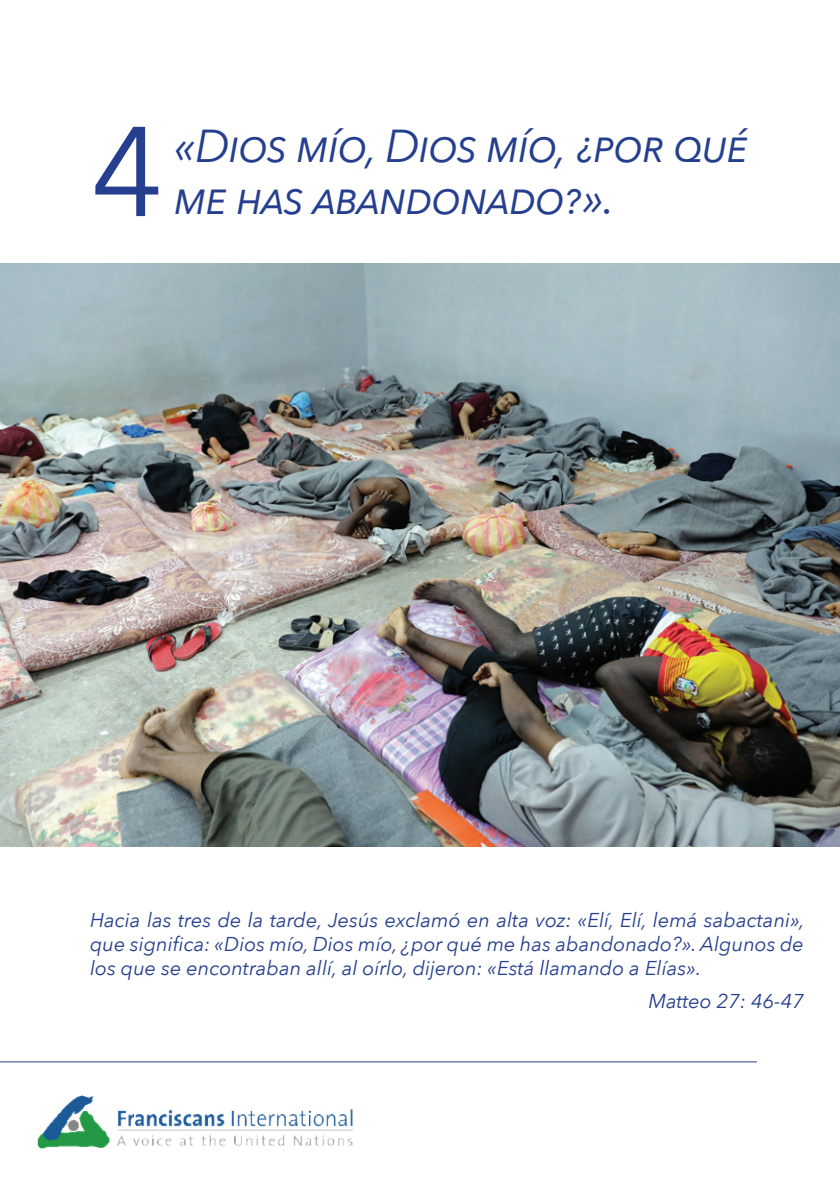
<style>
.page{position:relative;width:840px;height:1191px;background:#fff}
.page>*{position:absolute;margin:0;border:0;box-sizing:border-box;transform-origin:0 0}
.t1{font:126px "Avenir Next";color:#253f8e}
.t2{font:italic 46px "Avenir Next";letter-spacing:-.03em;color:#253f8e}
.t3{font:italic 20px/24px "Avenir Next";color:#253f8e;text-align:justify}
</style>
<div class="page">
<img style="left:37px;top:1095px;width:316px;height:54px">
<hr style="left:0;top:1061px;width:756px;height:1px;background:#253f8e">
<img style="left:0;top:263px;width:839px;height:583px">
<h1 class="t1" style="left:90px;top:66px;width:75px">4</h1>
<h2 class="t2" style="left:174px;top:107px;width:576px">«Dios mío, Dios mío, ¿por qué</h2>
<h2 class="t2" style="left:174px;top:159px;width:443px">me has abandonado?».</h2>
<p class="t3" style="left:90px;top:907px;width:715px">Hacia las tres de la tarde, Jesús exclamó en alta voz: «Elí, Elí, lemá sabactani», que significa: «Dios mío, Dios mío, ¿por qué me has abandonado?». Algunos de los que se encontraban allí, al oírlo, dijeron: «Está llamando a Elías».</p>
<p class="t3" style="left:648px;top:988px;width:157px">Matteo 27: 46-47</p>
</div>
